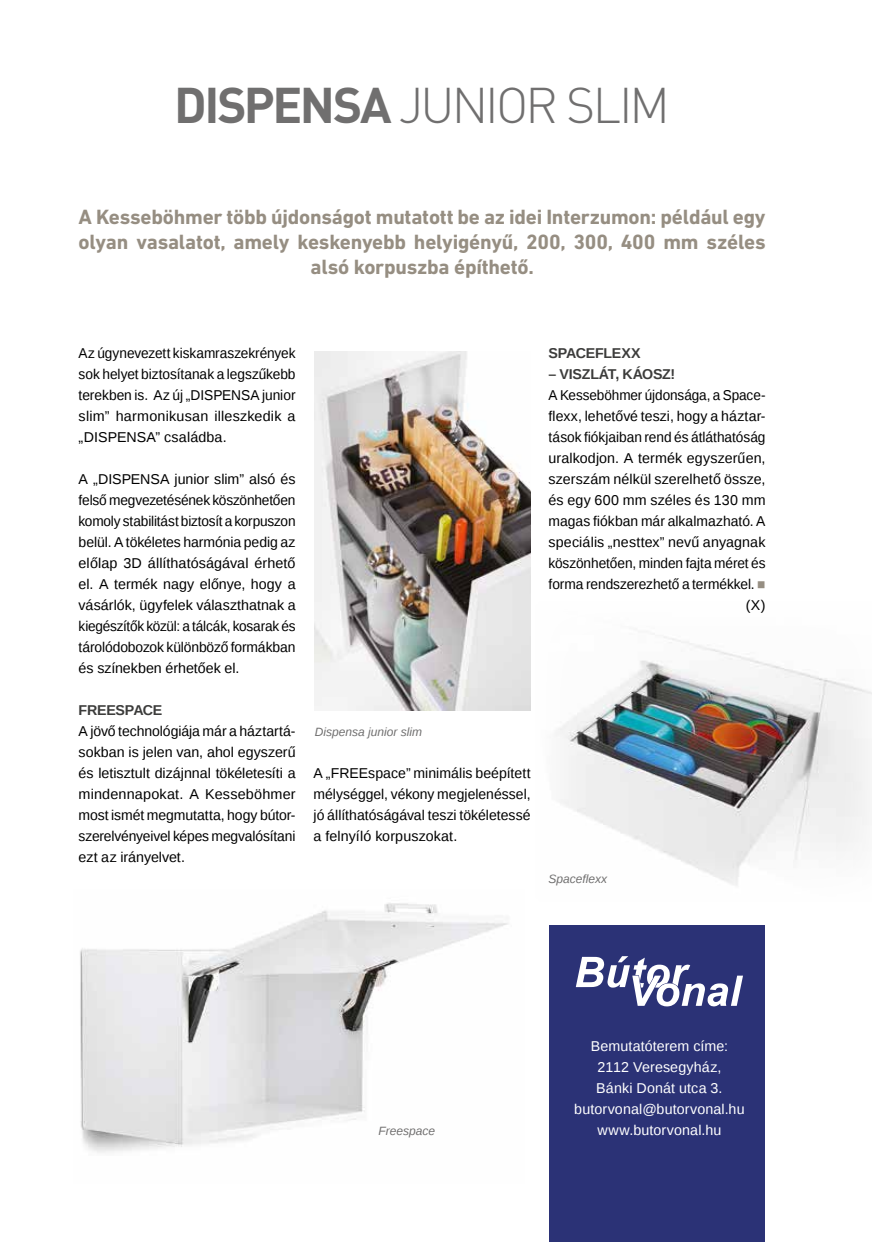
<style>
.page{position:relative;width:872px;height:1242px;background:#fff}
.page>*{position:absolute;margin:0;border:0;box-sizing:border-box;transform-origin:0 0}
.t1{font:300 49.5px "DIN Pro";letter-spacing:-.055em;color:#706f6f}
.t2{font:700 21px/25.2px "DIN Next LT Pro";letter-spacing:-.01em;color:#968e82;text-align:center}
.t3{font:14.25px/21px "Liberation Sans";color:#000;text-align:justify}
.t4{font:14.25px/21px "Liberation Sans";color:#000;text-align:right;scale:.95 1}
.t5{font:14.25px/21px "Liberation Sans";color:#000;text-align:justify;scale:.96 1}
.t6{font:14.25px/21px "Liberation Sans";letter-spacing:.01em;color:#fff;text-align:center}
.t7{font:700 14.25px "Liberation Sans";letter-spacing:-.02em;color:#3c3c3b}
.t8{font:italic 12px "Liberation Sans";color:#706f6f}
.s1{font-weight:700}
.s2{color:#968e82}
</style>
<div class="page">
<div style="left:548px;top:925px;width:216px;height:317px;background:#2b3276"></div>
<img style="left:315px;top:351px;width:215px;height:360px">
<img style="left:556px;top:633px;width:316px;height:253px">
<img style="left:80px;top:903px;width:428px;height:250px">
<svg style="left:576px;top:956px;width:167px;height:50px"></svg>
<h1 class="t1" style="left:174px;top:71px;width:497px"><span class="s1">DISPENSA</span> JUNIOR SLIM</h1>
<h2 class="t2" style="left:79px;top:204px;width:688px">A Kesseböhmer több újdonságot mutatott be az idei Interzumon: például egy olyan vasalatot, amely keskenyebb helyigényű, 200, 300, 400 mm széles alsó korpuszba építhető.</h2>
<p class="t5" style="left:79px;top:343px;width:227px">Az úgynevezett kiskamraszekrények sok helyet biztosítanak a legszűkebb terekben is. Az új „DISPENSA junior slim” harmonikusan illeszkedik a „DISPENSA” családba.</p>
<p class="t3" style="left:79px;top:469px;width:218px">A „DISPENSA junior slim” alsó és felső megvezetésének köszönhetően komoly stabilitást biztosít a korpuszon belül. A tökéletes harmónia pedig az előlap 3D állíthatóságával érhető el. A termék nagy előnye, hogy a vásárlók, ügyfelek választhatnak a kiegészítők közül: a tálcák, kosarak és tárolódobozok különböző formákban és színekben érhetőek el.</p>
<p class="t7" style="left:79px;top:700px;width:85px">FREESPACE</p>
<p class="t3" style="left:79px;top:721px;width:218px">A jövő technológiája már a háztartá&shy;sokban is jelen van, ahol egyszerű és letisztult dizájnnal tökéletesíti a mindennapokat. A Kesseböhmer most ismét megmutatta, hogy bútor&shy;szerelvényeivel képes megvalósítani ezt az irányelvet.</p>
<p class="t8" style="left:315px;top:724px;width:109px">Dispensa junior slim</p>
<p class="t3" style="left:313px;top:763px;width:218px">A „FREEspace” minimális beépített mélységgel, vékony megjelenéssel, jó állíthatóságával teszi tökéletessé a felnyíló korpuszokat.</p>
<p class="t7" style="left:548px;top:343px;width:94px">SPACEFLEXX</p>
<p class="t7" style="left:548px;top:364px;width:128px">– VISZLÁT, KÁOSZ!</p>
<p class="t4" style="left:548px;top:385px;width:230px">A Kesseböhmer újdonsága, a Space&shy;flexx, lehetővé teszi, hogy a háztar&shy;tások fiókjaiban rend és átláthatóság uralkodjon. A termék egyszerűen, szerszám nélkül szerelhető össze, és egy 600 mm széles és 130 mm magas fiókban már alkalmazható. A speciális „nesttex” nevű anyagnak köszönhetően, minden fajta méret és forma rendszerezhető a termékkel. <span class="s2">■ </span>(X)</p>
<p class="t8" style="left:548px;top:871px;width:60px">Spaceflexx</p>
<p class="t8" style="left:378px;top:1123px;width:58px">Freespace</p>
<p class="t6" style="left:574px;top:1036px;width:172px">Bemutatóterem címe:<br>2112 Veresegyház,<br>Bánki Donát utca 3. butorvonal@butorvonal.hu www.butorvonal.hu</p>
</div>
